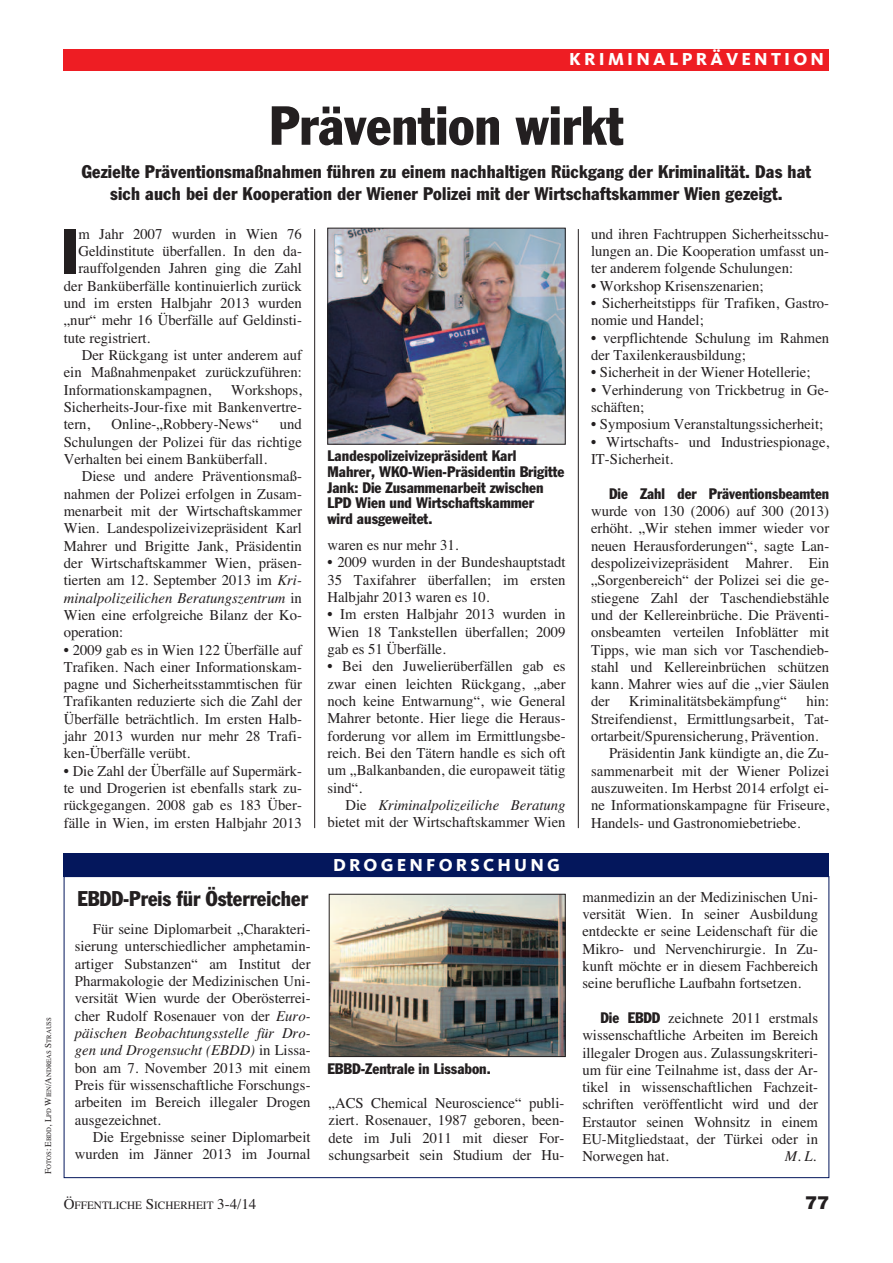
<style>
.page{position:relative;width:893px;height:1263px;background:#fff}
.page>*{position:absolute;margin:0;border:0;box-sizing:border-box;transform-origin:0 0}
.t1{font:condensed 62.55px "Franklin Gothic";color:#231f20}
.t2{font:condensed 54px "Franklin Gothic";color:#231f20}
.t3{font:condensed 21px "Franklin Gothic";color:#231f20}
.t4{font:condensed 18px/21.6px "Franklin Gothic";letter-spacing:.01em;color:#231f20;text-align:center}
.t5{font:800 18px "Kievit";letter-spacing:.175em;color:#fff}
.t6{font:900 18px "Helvetica";color:#231f20}
.t7{font:15px/17.4px "Times";color:#231f20;text-align:justify}
.t8{font:condensed 15px/15.8px "Franklin Gothic";color:#231f20}
.t9{font:italic 15px "Times";color:#231f20}
.t10{font:11.25px "Times";color:#231f20}
.t11{font:6.75px "Times";color:#231f20}
.s1{font-style:italic}
.s2{font-size:9px}
.s3{font-family:"Franklin Gothic";font-stretch:condensed}
.s4{font-size:15px}
</style>
<div class="page">
<hr style="left:314px;top:229px;width:1px;height:599px;background:#231f20">
<div style="left:64px;top:49px;width:765px;height:21px;background:#ee1d23"></div>
<hr style="left:578px;top:229px;width:1px;height:599px;background:#231f20">
<img style="left:329px;top:230px;width:235px;height:212px">
<div style="left:327px;top:228px;width:239px;height:216px;border:1px solid #231f20"></div>
<div style="left:64px;top:853px;width:765px;height:23px;background:#04175c"></div>
<img style="left:331px;top:896px;width:233px;height:159px">
<div style="left:329px;top:894px;width:237px;height:163px;border:1px solid #231f20"></div>
<p class="t5" style="left:569px;top:53px;width:256px">KRIMINALPRÄVENTION</p>
<h2 class="t2" style="left:269px;top:106px;width:356px">Prävention wirkt</h2>
<p class="t4" style="left:82px;top:162px;width:731px">Gezielte Präventionsmaßnahmen führen zu einem nachhaltigen Rückgang der Kriminalität. Das hat sich auch bei der Kooperation der Wiener Polizei mit der Wirtschaftskammer Wien gezeigt.</p>
<h1 class="t1" style="left:61px;top:229px;width:19px">I</h1>
<p class="t7" style="left:78px;top:225px;width:225px">m Jahr 2007 wurden in Wien 76</p>
<p class="t7" style="left:78px;top:242px;width:225px">Geldinstitute überfallen. In den da-</p>
<p class="t7" style="left:78px;top:259px;width:225px">rauffolgenden Jahren ging die Zahl</p>
<p class="t7" style="left:64px;top:277px;width:240px">der Banküberfälle kontinuierlich zurück</p>
<p class="t7" style="left:64px;top:294px;width:240px">und im ersten Halbjahr 2013 wurden</p>
<p class="t7" style="left:64px;top:311px;width:240px">„nur“ mehr 16 Überfälle auf Geldinsti-</p>
<p class="t7" style="left:64px;top:329px;width:88px">tute registriert.</p>
<p class="t7" style="left:82px;top:346px;width:222px">Der Rückgang ist unter anderem auf</p>
<p class="t7" style="left:64px;top:363px;width:240px">ein Maßnahmenpaket zurückzuführen:</p>
<p class="t7" style="left:64px;top:381px;width:149px">Informationskampagnen,</p>
<p class="t7" style="left:64px;top:381px;width:240px;text-indent:167px">Workshops, Sicherheits-Jour-fixe mit Bankenvertre&shy;tern,</p>
<p class="t7" style="left:112px;top:415px;width:148px">Online-„Robbery-News“</p>
<p class="t7" style="left:64px;top:415px;width:240px;text-indent:216px">und Schulungen der Polizei für das richtige Verhalten bei einem Banküberfall.</p>
<p class="t7" style="left:64px;top:467px;width:240px;text-indent:18px">Diese und andere Präventionsmaß&shy;nahmen der Polizei erfolgen in Zusam&shy;menarbeit mit der Wirtschaftskammer Wien. Landespolizeivizepräsident Karl Mahrer und Brigitte Jank, Präsidentin der Wirtschaftskammer Wien, präsen&shy;tierten am 12. September 2013 im <span class="s1">Kri&shy;minalpolizeilichen Beratungszentrum</span> in Wien eine erfolgreiche Bilanz der Ko&shy;operation:</p>
<p class="t7" style="left:64px;top:641px;width:240px">• 2009 gab es in Wien 122 Überfälle auf Trafiken. Nach einer Informationskam&shy;pagne und Sicherheitsstammtischen für Trafikanten reduzierte sich die Zahl der Überfälle beträchtlich. Im ersten Halb&shy;jahr 2013 wurden nur mehr 28 Trafi&shy;ken-Überfälle verübt.</p>
<p class="t7" style="left:64px;top:762px;width:240px">• Die Zahl der Überfälle auf Supermärk&shy;te und Drogerien ist ebenfalls stark zu&shy;rückgegangen. 2008 gab es 183 Über&shy;fälle in Wien, im ersten Halbjahr 2013</p>
<p class="t8" style="left:327px;top:449px;width:238px">Landespolizeivizepräsident Karl<br>Mahrer, WKO-Wien-Präsidentin Brigitte<br>Jank: Die Zusammenarbeit zwischen<br>LPD Wien und Wirtschaftskammer<br>wird ausgeweitet.</p>
<p class="t7" style="left:327px;top:536px;width:133px">waren es nur mehr 31.</p>
<p class="t7" style="left:327px;top:554px;width:240px">• 2009 wurden in der Bundeshauptstadt 35 Taxifahrer überfallen; im ersten Halbjahr 2013 waren es 10.</p>
<p class="t7" style="left:327px;top:605px;width:240px">• Im ersten Halbjahr 2013 wurden in Wien 18 Tankstellen überfallen; 2009 gab es 51 Überfälle.</p>
<p class="t7" style="left:327px;top:657px;width:240px">• Bei den Juwelierüberfällen gab es zwar einen leichten Rückgang, „aber noch keine Entwarnung“, wie General Mahrer betonte. Hier liege die Heraus&shy;forderung vor allem im Ermittlungsbe&shy;reich. Bei den Tätern handle es sich oft um „Balkanbanden, die europaweit tätig sind“.</p>
<p class="t7" style="left:327px;top:796px;width:240px;text-align:right">Die <span class="s1">Kriminalpolizeiliche Beratung </span>bietet mit der Wirtschaftskammer Wien</p>
<p class="t7" style="left:591px;top:225px;width:240px">und ihren Fachtruppen Sicherheitsschu&shy;lungen an. Die Kooperation umfasst un&shy;ter anderem folgende Schulungen:</p>
<p class="t7" style="left:591px;top:277px;width:174px">• Workshop Krisenszenarien;</p>
<p class="t7" style="left:591px;top:294px;width:240px">• Sicherheitstipps für Trafiken, Gastro&shy;nomie und Handel;</p>
<p class="t7" style="left:591px;top:329px;width:240px">• verpflichtende Schulung im Rahmen der Taxilenkerausbildung;</p>
<p class="t7" style="left:591px;top:363px;width:221px">• Sicherheit in der Wiener Hotellerie;</p>
<p class="t7" style="left:591px;top:381px;width:240px">• Verhinderung von Trickbetrug in Ge&shy;schäften;</p>
<p class="t7" style="left:591px;top:415px;width:234px">• Symposium Veranstaltungssicherheit;</p>
<p class="t7" style="left:591px;top:433px;width:240px">• Wirtschafts- und Industriespionage,<br>IT-Sicherheit.</p>
<p class="t8" style="left:609px;top:486px;width:222px">Die Zahl der Präventionsbeamten</p>
<p class="t7" style="left:591px;top:502px;width:240px">wurde von 130 (2006) auf 300 (2013) erhöht. „Wir stehen immer wieder vor neuen Herausforderungen“, sagte Lan&shy;despolizeivizepräsident Mahrer. Ein „Sorgenbereich“ der Polizei sei die ge&shy;stiegene Zahl der Taschendiebstähle und der Kellereinbrüche. Die Präventi&shy;onsbeamten verteilen Infoblätter mit Tipps, wie man sich vor Taschendieb&shy;stahl und Kellereinbrüchen schützen kann. Mahrer wies auf die „vier Säulen der</p>
<p class="t7" style="left:629px;top:693px;width:159px">Kriminalitätsbekämpfung“</p>
<p class="t7" style="left:806px;top:693px;width:24px">hin:</p>
<p class="t7" style="left:591px;top:710px;width:240px">Streifendienst, Ermittlungsarbeit, Tat-</p>
<p class="t7" style="left:591px;top:727px;width:229px">ortarbeit/Spurensicherung, Prävention.</p>
<p class="t7" style="left:609px;top:744px;width:222px">Präsidentin Jank kündigte an, die Zu-</p>
<p class="t7" style="left:591px;top:762px;width:240px">sammenarbeit mit der Wiener Polizei</p>
<p class="t7" style="left:591px;top:779px;width:240px">auszuweiten. Im Herbst 2014 erfolgt ei-</p>
<p class="t7" style="left:591px;top:796px;width:240px">ne Informationskampagne für Friseure,</p>
<p class="t7" style="left:591px;top:814px;width:211px">Handels- und Gastronomiebetriebe.</p>
<p class="t11" style="left:45px;top:1174px;width:158px;rotate:-90deg"><span class="s2">F</span>OTOS<span class="s2">: E</span>BDD<span class="s2">, L</span>PD <span class="s2">W</span>IEN<span class="s2">/A</span>NDREAS <span class="s2">S</span>TRAUSS</p>
<h3 class="t3" style="left:77px;top:891px;width:232px">EBDD-Preis für Österreicher</h3>
<p class="t7" style="left:75px;top:920px;width:237px;text-indent:18px">Für seine Diplomarbeit „Charakteri&shy;sierung unterschiedlicher amphetamin&shy;artiger Substanzen“ am Institut der Pharmakologie der Medizinischen Uni&shy;versität Wien wurde der Oberösterrei&shy;cher Rudolf Rosenauer von der <span class="s1">Euro&shy;päischen Beobachtungsstelle für Dro&shy;gen und Drogensucht (EBDD)</span> in Lissa&shy;bon am 7. November 2013 mit einem Preis für wissenschaftliche Forschungs&shy;arbeiten im Bereich illegaler Drogen ausgezeichnet.</p>
<p class="t7" style="left:75px;top:1128px;width:237px;text-align:right">Die Ergebnisse seiner Diplomarbeit wurden im Jänner 2013 im Journal</p>
<p class="t5" style="left:333px;top:859px;width:228px">DROGENFORSCHUNG</p>
<p class="t8" style="left:327px;top:1061px;width:165px">EBBD-Zentrale in Lissabon.</p>
<p class="t7" style="left:329px;top:1094px;width:237px">„ACS Chemical Neuroscience“ publi&shy;ziert. Rosenauer, 1987 geboren, been&shy;dete im Juli 2011 mit dieser For&shy;schungsarbeit sein Studium der Hu-</p>
<p class="t7" style="left:582px;top:888px;width:237px">manmedizin an der Medizinischen Uni&shy;versität Wien. In seiner Ausbildung entdeckte er seine Leidenschaft für die Mikro- und Nervenchirurgie. In Zu&shy;kunft möchte er in diesem Fachbereich seine berufliche Laufbahn fortsetzen.</p>
<p class="t7" style="left:582px;top:1009px;width:237px;text-indent:18px"><span class="s3">Die EBDD</span> zeichnete 2011 erstmals wissenschaftliche Arbeiten im Bereich illegaler Drogen aus. Zulassungskriteri&shy;um für eine Teilnahme ist, dass der Ar&shy;tikel in wissenschaftlichen Fachzeit&shy;schriften veröffentlicht wird und der Erstautor seinen Wohnsitz in einem EU-Mitgliedstaat, der Türkei oder in Norwegen hat.</p>
<p class="t9" style="left:785px;top:1147px;width:33px">M. L.</p>
<p class="t10" style="left:64px;top:1198px;width:194px"><span class="s4">Ö</span>FFENTLICHE <span class="s4">S</span>ICHERHEIT <span class="s4">3-4/14</span></p>
<p class="t6" style="left:805px;top:1192px;width:26px">77</p>
</div>
